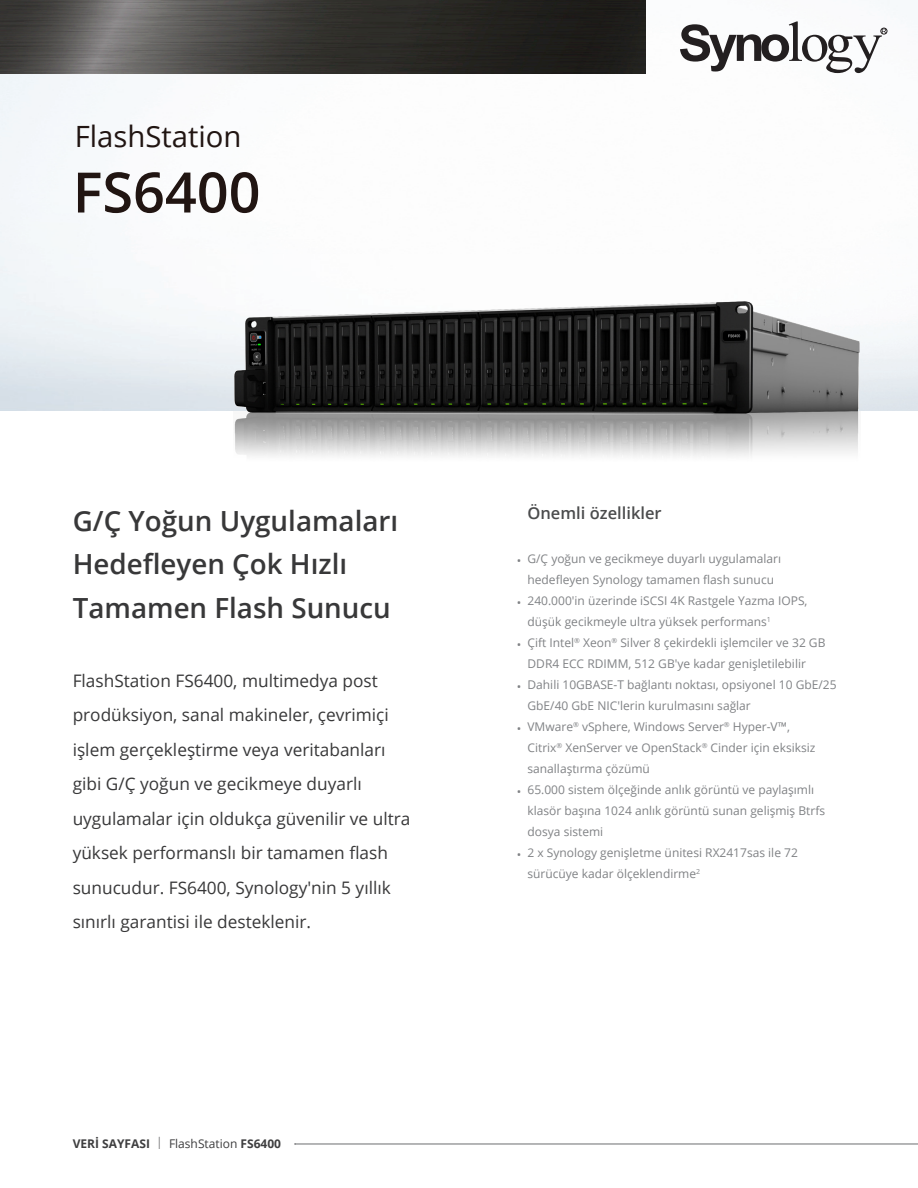
<style>
.page{position:relative;width:918px;height:1188px;background:#fff}
.page>*{position:absolute;margin:0;border:0;box-sizing:border-box;transform-origin:0 0}
.Model_Name{font:600 55.8px "Open Sans";color:#211512}
.Product_Type{font:29.25px "Open Sans";color:#211512}
.Introduction_Title{font:600 27.75px/43.5px "Open Sans";color:#383839}
.Introduction{font:17.25px/34.5px "Open Sans";color:#383839}
.Selling_Title{font:600 16.5px "Open Sans";color:#4b4c4d}
.t1{font:12px/21px "Open Sans";color:#808285}
.t2{font:700 12px "Open Sans";color:#3e3e3f}
.s1{font-weight:300}
.s2{font-weight:400}
</style>
<div class="page">
<img style="left:0;top:73px;width:510px;height:182px">
<svg style="left:680px;top:21px;width:207px;height:52px"></svg>
<hr style="left:295px;top:1144px;width:623px;height:1px;background:#6c6d70">
<img style="left:0;top:0;width:645px;height:73px">
<img style="left:234px;top:299px;width:626px;height:158px">
<p class="Product_Type" style="left:75px;top:117px;width:168px">FlashStation</p>
<p class="Model_Name" style="left:73px;top:154px;width:189px">FS6400</p>
<p class="Introduction_Title" style="left:73px;top:498px;width:327px">G/Ç Yoğun Uygulamaları<br>Hedefleyen Çok Hızlı<br>Tamamen Flash Sunucu</p>
<p class="Introduction" style="left:73px;top:663px;width:339px">FlashStation FS6400, multimedya post prodüksiyon, sanal makineler, çevrimiçi işlem gerçekleştirme veya veritabanları gibi G/Ç yoğun ve gecikmeye duyarlı uygulamalar için oldukça güvenilir ve ultra yüksek performanslı bir tamamen flash sunucudur. FS6400, Synology'nin 5 yıllık sınırlı garantisi ile desteklenir.</p>
<p class="t2" style="left:73px;top:1135px;width:210px">VERİ SAYFASI <span class="s1">|</span> <span class="s2">FlashStation</span> FS6400</p>
<p class="Selling_Title" style="left:528px;top:501px;width:136px">Önemli özellikler</p>
<p class="t1" style="left:517px;top:548px;width:266px;text-align:center">• G/Ç yoğun ve gecikmeye duyarlı uygulamaları hedefleyen Synology tamamen flash sunucu</p>
<p class="t1" style="left:528px;top:590px;width:282px;text-indent:-11px">• 240.000'in üzerinde iSCSI 4K Rastgele Yazma IOPS, düşük gecikmeyle ultra yüksek performans<sup>1</sup></p>
<p class="t1" style="left:528px;top:632px;width:299px;text-indent:-11px">• Çift Intel<sup>®</sup> Xeon<sup>®</sup> Silver 8 çekirdekli işlemciler ve 32 GB<br>DDR4 ECC RDIMM, 512 GB'ye kadar genişletilebilir</p>
<p class="t1" style="left:528px;top:674px;width:311px;text-indent:-11px">• Dahili 10GBASE-T bağlantı noktası, opsiyonel 10 GbE/25<br>GbE/40 GbE NIC'lerin kurulmasını sağlar</p>
<p class="t1" style="left:528px;top:716px;width:289px;text-indent:-11px">• VMware<sup>®</sup> vSphere, Windows Server<sup>®</sup> Hyper-V™,<br>Citrix<sup>®</sup> XenServer ve OpenStack<sup>®</sup> Cinder için eksiksiz sanallaştırma çözümü</p>
<p class="t1" style="left:528px;top:779px;width:299px;text-indent:-11px">• 65.000 sistem ölçeğinde anlık görüntü ve paylaşımlı klasör başına 1024 anlık görüntü sunan gelişmiş Btrfs dosya sistemi</p>
<p class="t1" style="left:528px;top:842px;width:272px;text-indent:-11px">• 2 x Synology genişletme ünitesi RX2417sas ile 72 sürücüye kadar ölçeklendirme<sup>2</sup></p>
</div>
